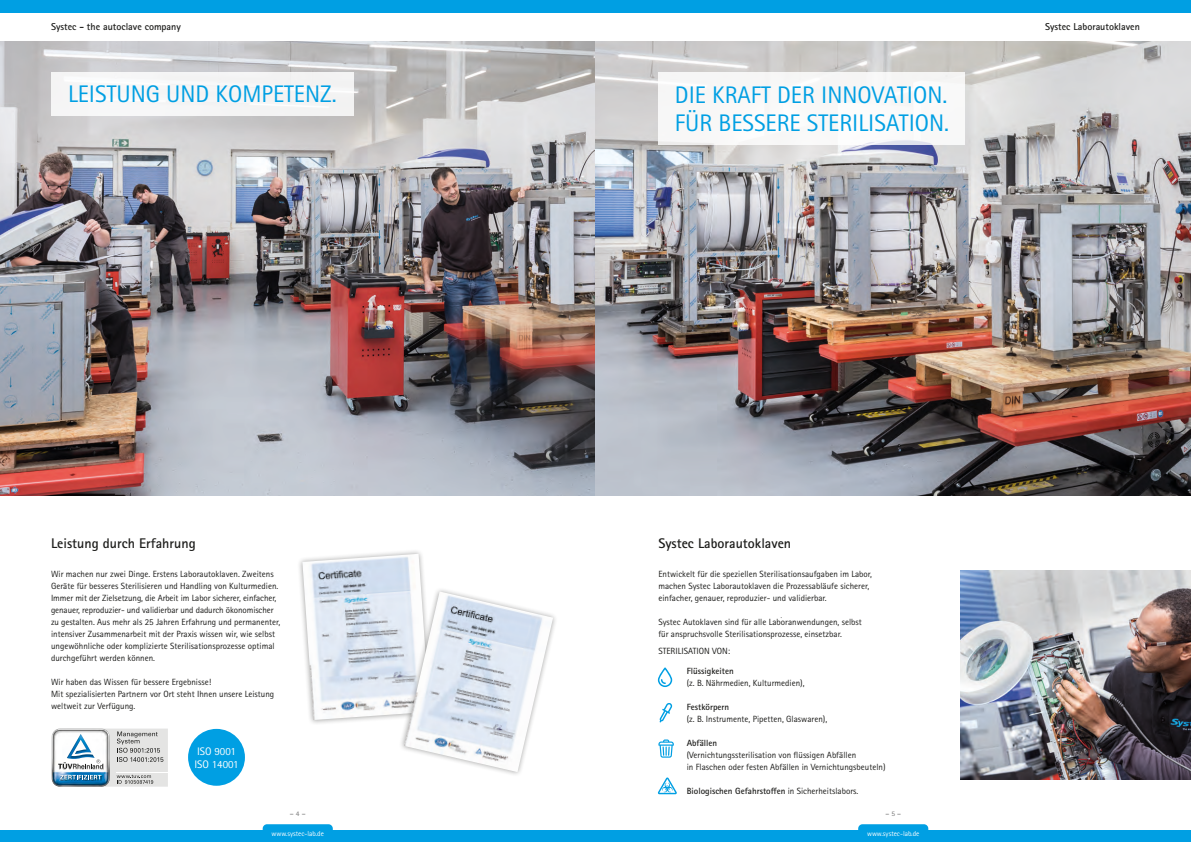
<style>
.page{position:relative;width:1191px;height:842px;background:#fff}
.page>*{position:absolute;margin:0;border:0;box-sizing:border-box;transform-origin:0 0}
.HL_RotisSansSerif_24pt_28_8pt{font:24px "Rotis Sans Serif Std";color:#009fe3}
.SL_RotisSansSerif_bold_14pt_16pt{font:700 14px "Rotis Sans Serif Std";color:#1d1d1b}
.t1{font:10.9px "Rotis Sans Serif Std";color:#fff}
.HL_negativ_oben_Rotis_bold_14pt{font:700 10px "Rotis Sans Serif Std";color:#1d1d1b}
.FL_RotisSansSerif_9pt_10_8pt{font:9px/12px "Rotis Sans Serif Std";color:#1d1d1b}
.FL_RotisSansSerif_9pt_10_8pt-2{font:700 9px "Rotis Sans Serif Std";color:#1d1d1b}
.t2{font:7.2px "Rotis Sans Serif Std";color:#fff}
.t3{font:700 7px "Rotis Sans Serif Std";color:#878787}
.s1{font-weight:700}
.s2{font-weight:400}
</style>
<div class="page">
<div style="left:0;top:0;width:1191px;height:13px;background:#009fe3"></div>
<div style="left:595px;top:829px;width:596px;height:13px;background:#009fe3"></div>
<svg style="left:858px;top:824px;width:70px;height:6px"></svg>
<div style="left:0;top:829px;width:595px;height:13px;background:#009fe3"></div>
<svg style="left:263px;top:824px;width:70px;height:6px"></svg>
<img style="left:0;top:41px;width:1191px;height:454px">
<div style="left:297px;top:548px;width:138px;height:177px;background:#1d1d1b;opacity:.39"></div>
<img style="left:302px;top:554px;width:127px;height:166px">
<div style="left:399px;top:586px;width:159px;height:191px;background:#1d1d1b;opacity:.39"></div>
<img style="left:404px;top:591px;width:149px;height:181px">
<svg style="left:51px;top:728px;width:117px;height:59px"></svg>
<div style="left:188px;top:729px;width:57px;height:57px;background:#009fe3;border-radius:50%"></div>
<svg style="left:658px;top:667px;width:14px;height:20px"></svg>
<svg style="left:659px;top:703px;width:13px;height:19px"></svg>
<svg style="left:658px;top:739px;width:16px;height:19px"></svg>
<svg style="left:658px;top:777px;width:19px;height:17px"></svg>
<img style="left:960px;top:570px;width:231px;height:209px">
<div style="left:51px;top:72px;width:303px;height:44px;background:#f5f5f5"></div>
<div style="left:658px;top:72px;width:306px;height:73px;background:#f8f8f8"></div>
<p class="HL_negativ_oben_Rotis_bold_14pt" style="left:51px;top:20px;width:131px">Systec - the autoclave company</p>
<p class="HL_RotisSansSerif_24pt_28_8pt" style="left:68px;top:80px;width:270px">LEISTUNG UND KOMPETENZ.</p>
<p class="HL_RotisSansSerif_24pt_28_8pt" style="left:675px;top:80px;width:274px">DIE KRAFT DER INNOVATION.</p>
<p class="HL_RotisSansSerif_24pt_28_8pt" style="left:675px;top:108px;width:276px">FÜR BESSERE STERILISATION.</p>
<p class="HL_negativ_oben_Rotis_bold_14pt" style="left:1045px;top:20px;width:96px">Systec Laborautoklaven</p>
<p class="SL_RotisSansSerif_bold_14pt_16pt" style="left:51px;top:534px;width:146px">Leistung durch Erfahrung</p>
<p class="FL_RotisSansSerif_9pt_10_8pt" style="left:51px;top:568px;width:229px">Wir machen nur zwei Dinge. Erstens Laborautoklaven. Zweitens Geräte für besseres Sterilisieren und Handling von Kulturmedien.<br>Immer mit der Zielsetzung, die Arbeit im Labor sicherer, einfacher, genauer, reproduzier- und validierbar und dadurch ökonomischer</p>
<p class="FL_RotisSansSerif_9pt_10_8pt" style="left:51px;top:616px;width:231px">zu gestalten. Aus mehr als 25 Jahren Erfahrung und permanenter, intensiver Zusammenarbeit mit der Praxis wissen wir, wie selbst ungewöhnliche oder komplizierte Sterilisationsprozesse optimal durchgeführt werden können.</p>
<p class="FL_RotisSansSerif_9pt_10_8pt" style="left:51px;top:676px;width:162px">Wir haben das Wissen für bessere Ergebnisse!</p>
<p class="FL_RotisSansSerif_9pt_10_8pt" style="left:51px;top:688px;width:225px">Mit spezialisierten Partnern vor Ort steht Ihnen unsere Leistung weltweit zur Verfügung.</p>
<p class="t1" style="left:197px;top:744px;width:40px">ISO 9001</p>
<p class="t1" style="left:194px;top:757px;width:46px">ISO 14001</p>
<p class="SL_RotisSansSerif_bold_14pt_16pt" style="left:658px;top:534px;width:134px">Systec Laborautoklaven</p>
<p class="FL_RotisSansSerif_9pt_10_8pt" style="left:658px;top:568px;width:215px">Entwickelt für die speziellen Sterilisationsaufgaben im Labor,</p>
<p class="FL_RotisSansSerif_9pt_10_8pt" style="left:658px;top:580px;width:212px">machen Systec Laborautoklaven die Prozessabläufe sicherer,</p>
<p class="FL_RotisSansSerif_9pt_10_8pt" style="left:658px;top:592px;width:170px">einfacher, genauer, reproduzier- und validierbar.</p>
<p class="FL_RotisSansSerif_9pt_10_8pt" style="left:658px;top:616px;width:205px">Systec Autoklaven sind für alle Laboranwendungen, selbst</p>
<p class="FL_RotisSansSerif_9pt_10_8pt" style="left:658px;top:628px;width:185px">für anspruchsvolle Sterilisationsprozesse, einsetzbar.</p>
<p class="FL_RotisSansSerif_9pt_10_8pt" style="left:658px;top:645px;width:73px">STERILISATION VON:</p>
<p class="FL_RotisSansSerif_9pt_10_8pt-2" style="left:687px;top:665px;width:48px">Flüssigkeiten</p>
<p class="FL_RotisSansSerif_9pt_10_8pt" style="left:687px;top:677px;width:119px">(z. B. Nährmedien, Kulturmedien),</p>
<p class="FL_RotisSansSerif_9pt_10_8pt-2" style="left:687px;top:701px;width:44px">Festkörpern</p>
<p class="FL_RotisSansSerif_9pt_10_8pt" style="left:687px;top:713px;width:142px">(z. B. Instrumente, Pipetten, Glaswaren),</p>
<p class="FL_RotisSansSerif_9pt_10_8pt" style="left:687px;top:737px;width:171px"><span class="s1">Abfällen<br></span>(Vernichtungssterilisation von flüssigen Abfällen</p>
<p class="FL_RotisSansSerif_9pt_10_8pt" style="left:687px;top:761px;width:200px">in Flaschen oder festen Abfällen in Vernichtungsbeuteln)</p>
<p class="FL_RotisSansSerif_9pt_10_8pt-2" style="left:687px;top:785px;width:173px">Biologischen Gefahrstoffen <span class="s2">in Sicherheitslabors.</span></p>
<p class="t3" style="left:290px;top:809px;width:17px">– 4 –</p>
<p class="t3" style="left:885px;top:809px;width:17px">– 5 –</p>
<p class="t2" style="left:271px;top:829px;width:54px">www.systec-lab.de</p>
<p class="t2" style="left:867px;top:829px;width:54px">www.systec-lab.de</p>
</div>
